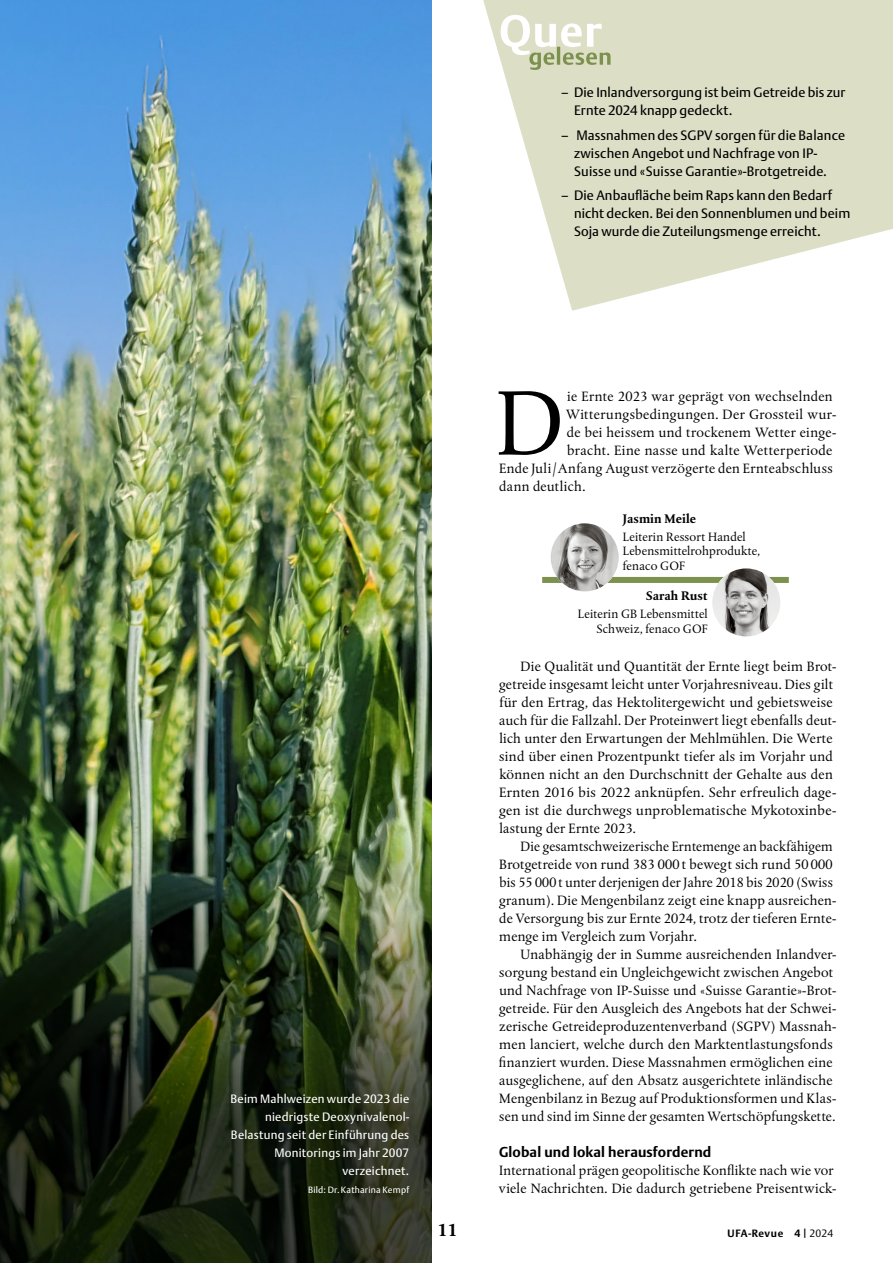
<style>
.page{position:relative;width:893px;height:1263px;background:#fff}
.page>*{position:absolute;margin:0;border:0;box-sizing:border-box;transform-origin:0 0}
.t1{font:96.75px "DTL Albertina TOT";color:#000}
.t2{font:700 18px "DTL Albertina TOT";color:#000}
.t3{font:14.25px/18px "DTL Albertina TOT";letter-spacing:.015em;color:#000}
.t4{font:700 14.25px "DTL Argo TOT";letter-spacing:.01em;color:#000}
.t5{font:13.5px/18px "DTL Argo TOT";letter-spacing:.01em;color:#000}
.t6{font:12.75px/14.2px "DTL Albertina TOT";letter-spacing:.01em;color:#000}
.t7{font:700 12.75px "DTL Albertina TOT";letter-spacing:.01em;color:#000}
.t8{font:12px/18px "DTL Argo TOT";letter-spacing:.015em;color:#fff;text-align:right}
.t9{font:700 10.5px "DTL Argo TOT";letter-spacing:.055em;color:#000}
.t10{font:9px "DTL Argo TOT";letter-spacing:.025em;color:#fff}
.s1{font-weight:400}
.s2{font-weight:300}
</style>
<div class="page">
<img style="left:0;top:0;width:432px;height:815px">
<svg style="left:0;top:815px;width:432px;height:448px;background:#29361f"></svg>
<svg style="left:483px;top:0;width:410px;height:311px;fill:#dcdfc6"></svg>
<svg style="left:501px;top:15px;width:110px;height:55px"></svg>
<div style="left:542px;top:577px;width:247px;height:6px;background:#7d914e"></div>
<img style="left:551px;top:523px;width:68px;height:68px;border-radius:34px">
<img style="left:712px;top:568px;width:68px;height:68px;border-radius:34px">
<p class="t5" style="left:574px;top:84px;width:273px;text-indent:-13px">– Die Inlandversorgung ist beim Getreide bis zur<br>Ernte 2024 knapp gedeckt.</p>
<p class="t5" style="left:574px;top:126px;width:273px;text-indent:-13px">– Massnahmen des SGPV sorgen für die Balance zwischen Angebot und Nachfrage von IP-<br>Suisse und «Suisse Garantie»-Brotgetreide.</p>
<p class="t5" style="left:574px;top:186px;width:278px;text-indent:-13px">– Die Anbaufläche beim Raps kann den Bedarf nicht decken. Bei den Sonnenblumen und beim<br>Soja wurde die Zuteilungsmenge erreicht.</p>
<p class="t8" style="left:231px;top:1090px;width:180px">Beim Mahlweizen wurde 2023 die niedrigste Deoxynivalenol-<br>Belastung seit der Einführung des<br>Monitorings im Jahr 2007 verzeichnet.</p>
<p class="t10" style="left:308px;top:1184px;width:103px">Bild: Dr.Katharina Kempf</p>
<h1 class="t1" style="left:496px;top:366px;width:71px">D</h1>
<p class="t3" style="left:567px;top:387px;width:267px">ie Ernte 2023 war geprägt von wechselnden</p>
<p class="t3" style="left:566px;top:405px;width:272px">Witterungsbedingungen. Der Grossteil wur-</p>
<p class="t3" style="left:567px;top:423px;width:271px">de bei heissem und trockenem Wetter einge-</p>
<p class="t3" style="left:567px;top:441px;width:267px">bracht. Eine nasse und kalte Wetterperiode</p>
<p class="t3" style="left:499px;top:459px;width:335px">Ende Juli/Anfang August verzögerte den Ernteabschluss</p>
<p class="t3" style="left:499px;top:477px;width:88px">dann deutlich.</p>
<p class="t7" style="left:623px;top:510px;width:75px">Jasmin Meile</p>
<p class="t6" style="left:623px;top:530px;width:139px">Leiterin Ressort Handel<br>Lebensmittelrohprodukte, fenaco GOF</p>
<p class="t7" style="left:646px;top:587px;width:63px">Sarah Rust</p>
<p class="t6" style="left:578px;top:607px;width:131px;text-align:right">Leiterin GB Lebensmittel<br>Schweiz, fenaco GOF</p>
<p class="t3" style="left:499px;top:657px;width:339px;text-indent:21px">Die Qualität und Quantität der Ernte liegt beim Brot&shy;getreide insgesamt leicht unter Vorjahresniveau. Dies gilt für den Ertrag, das Hektolitergewicht und gebietsweise auch für die Fallzahl. Der Proteinwert liegt ebenfalls deut&shy;lich unter den Erwartungen der Mehlmühlen. Die Werte sind über einen Prozentpunkt tiefer als im Vorjahr und können nicht an den Durchschnitt der Gehalte aus den Ernten 2016 bis 2022 anknüpfen. Sehr erfreulich dage&shy;gen ist die durchwegs unproblematische Mykotoxinbe&shy;lastung der Ernte 2023.</p>
<p class="t3" style="left:499px;top:837px;width:339px;text-indent:21px">Die gesamtschweizerische Erntemenge an backfähigem Brotgetreide von rund 383 000 t bewegt sich rund 50 000 bis 55 000 t unter derjenigen der Jahre 2018 bis 2020 (Swiss granum). Die Mengenbilanz zeigt eine knapp ausreichen&shy;de Versorgung bis zur Ernte 2024, trotz der tieferen Ernte&shy;menge im Vergleich zum Vorjahr.</p>
<p class="t3" style="left:499px;top:945px;width:339px;text-indent:21px">Unabhängig der in Summe ausreichenden Inlandver&shy;sorgung bestand ein Ungleichgewicht zwischen Angebot und Nachfrage von IP-Suisse und «Suisse Garantie»-Brot&shy;getreide. Für den Ausgleich des Angebots hat der Schwei&shy;zerische Getreideproduzentenverband (SGPV) Massnah&shy;men lanciert, welche durch den Marktentlastungsfonds finanziert wurden. Diese Massnahmen ermöglichen eine ausgeglichene, auf den Absatz ausgerichtete inländische Mengenbilanz in Bezug auf Produktionsformen und Klas&shy;sen und sind im Sinne der gesamten Wertschöpfungskette.</p>
<p class="t4" style="left:499px;top:1143px;width:214px">Global und lokal herausfordernd</p>
<p class="t3" style="left:499px;top:1161px;width:339px">International prägen geopolitische Konflikte nach wie vor viele Nachrichten. Die dadurch getriebene Preisentwick-</p>
<p class="t2" style="left:437px;top:1218px;width:22px">11</p>
<p class="t9" style="left:728px;top:1227px;width:107px">UFA-Revue 4<span class="s1">|</span><span class="s2">2024</span></p>
</div>
